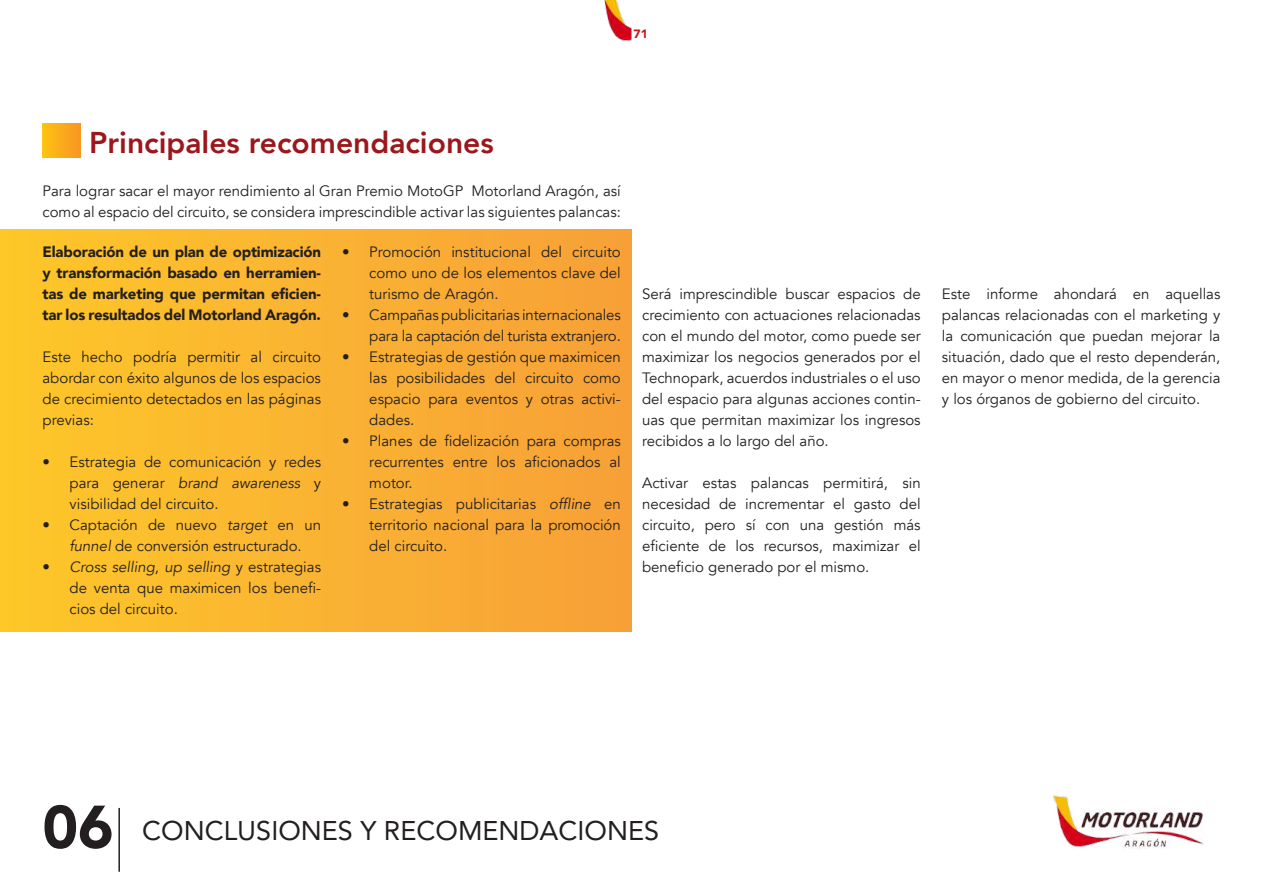
<style>
.page{position:relative;width:1263px;height:893px;background:#fff}
.page>*{position:absolute;margin:0;border:0;box-sizing:border-box;transform-origin:0 0}
.t1{font:900 60px "Avenir";color:#231f20}
.t2{font:800 30px "Avenir";color:#9b171c}
.t3{font:27px "Avenir";color:#231f20}
.t4{font:15px/21px "Avenir";color:#231f20;text-align:justify}
.t5{font:900 15px/21px "Avenir";letter-spacing:-.01em;color:#231f20;text-align:justify}
.t6{font:900 12px "Avenir";color:#c4121a}
.s1{font-style:italic}
</style>
<div class="page">
<img style="left:1053px;top:795px;width:150px;height:54px">
<img style="left:604px;top:0;width:27px;height:41px">
<div style="left:0;top:230px;width:631px;height:401px;background:linear-gradient(to right,#fdc72a,#f7a038)"></div>
<hr style="left:118px;top:808px;width:2px;height:64px;background:#231f20">
<div style="left:43px;top:123px;width:38px;height:34px;background:linear-gradient(to right,#fdc112,#f79722)"></div>
<p class="t6" style="left:634px;top:24px;width:16px">71</p>
<h2 class="t2" style="left:89px;top:120px;width:406px">Principales recomendaciones</h2>
<p class="t4" style="left:43px;top:180px;width:580px">Para lograr sacar el mayor rendimiento al Gran Premio MotoGP Motorland Aragón, así como al espacio del circuito, se considera imprescindible activar las siguientes palancas:</p>
<p class="t5" style="left:43px;top:241px;width:280px">Elaboración de un plan de optimización y transformación basado en herramien&shy;tas de marketing que permitan eficien&shy;tar los resultados del Motorland Aragón.</p>
<p class="t4" style="left:43px;top:347px;width:280px">Este hecho podría permitir al circuito abordar con éxito algunos de los espacios de crecimiento detectados en las páginas previas:</p>
<p class="t4" style="left:70px;top:452px;width:253px;text-indent:-27px">• Estrategia de comunicación y redes para generar <span class="s1">brand awareness</span> y visibilidad del circuito.</p>
<p class="t4" style="left:43px;top:515px;width:280px;text-align:center">• Captación de nuevo <span class="s1">target</span> en un <span class="s1">funnel</span> de conversión estructurado.</p>
<p class="t4" style="left:70px;top:557px;width:253px;text-indent:-27px">• <span class="s1">Cross selling</span>, <span class="s1">up selling</span> y estrategias de venta que maximicen los benefi&shy;cios del circuito.</p>
<p class="t4" style="left:369px;top:242px;width:253px;text-indent:-27px">• Promoción institucional del circuito como uno de los elementos clave del turismo de Aragón.</p>
<p class="t4" style="left:342px;top:305px;width:280px;text-align:right">• Campañas publicitarias internacionales para la captación del turista extranjero.</p>
<p class="t4" style="left:369px;top:347px;width:253px;text-indent:-27px">• Estrategias de gestión que maximicen las posibilidades del circuito como espacio para eventos y otras activi&shy;dades.</p>
<p class="t4" style="left:369px;top:431px;width:253px;text-indent:-27px">• Planes de fidelización para compras recurrentes entre los aficionados al motor.</p>
<p class="t4" style="left:369px;top:494px;width:253px;text-indent:-27px">• Estrategias publicitarias <span class="s1">offline</span> en territorio nacional para la promoción del circuito.</p>
<p class="t4" style="left:642px;top:284px;width:280px">Será imprescindible buscar espacios de crecimiento con actuaciones relacionadas con el mundo del motor, como puede ser maximizar los negocios generados por el Technopark, acuerdos industriales o el uso del espacio para algunas acciones contin&shy;uas que permitan maximizar los ingresos recibidos a lo largo del año.</p>
<p class="t4" style="left:642px;top:473px;width:280px">Activar estas palancas permitirá, sin necesidad de incrementar el gasto del circuito, pero sí con una gestión más eficiente de los recursos, maximizar el beneficio generado por el mismo.</p>
<p class="t4" style="left:942px;top:284px;width:280px">Este informe ahondará en aquellas palancas relacionadas con el marketing y la comunicación que puedan mejorar la situación, dado que el resto dependerán, en mayor o menor medida, de la gerencia y los órganos de gobierno del circuito.</p>
<h1 class="t1" style="left:43px;top:776px;width:73px">06</h1>
<h3 class="t3" style="left:142px;top:809px;width:518px">CONCLUSIONES Y RECOMENDACIONES</h3>
</div>
